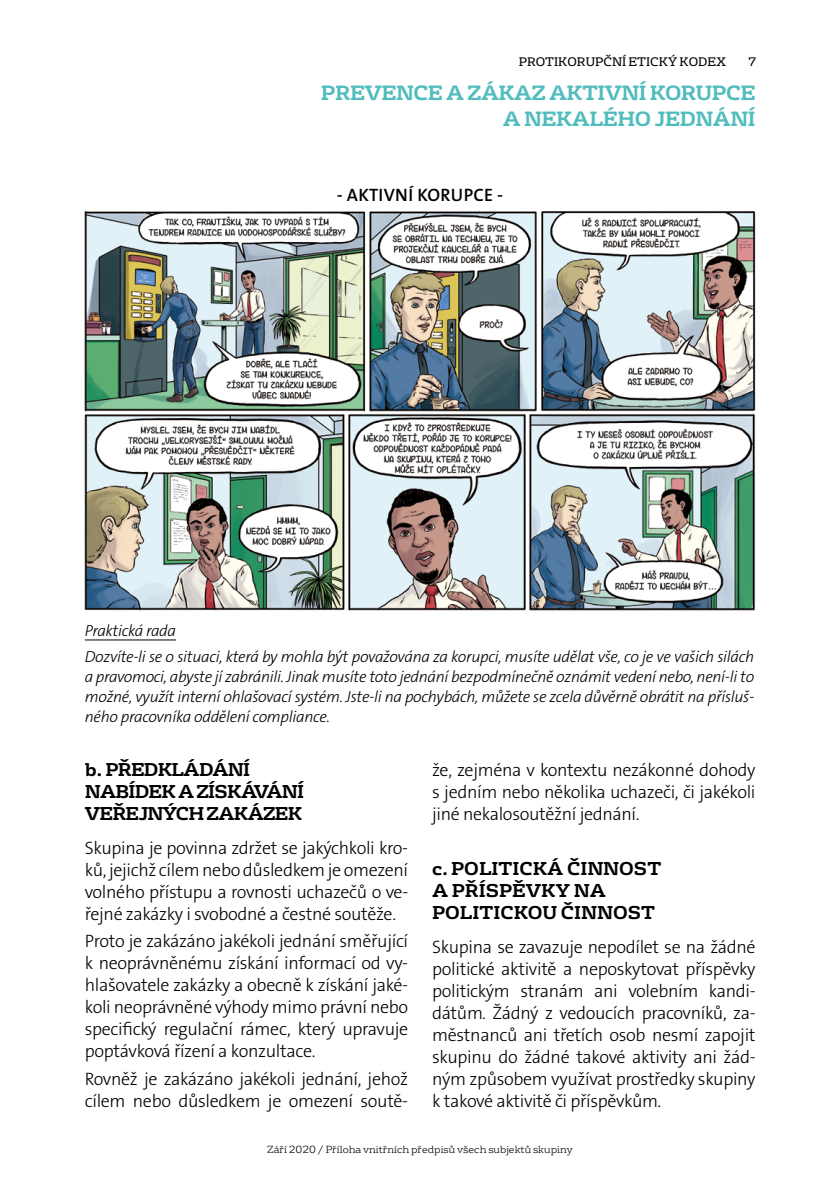
<style>
.page{position:relative;width:840px;height:1191px;background:#fff}
.page>*{position:absolute;margin:0;border:0;box-sizing:border-box;transform-origin:0 0}
.t1{font:700 20px/26px "FS Rufus";letter-spacing:-.02em;color:#50bcbd;text-align:right}
.t2{font:18px/22px "The Sans Veolia W3 Lig";letter-spacing:-.02em;color:#000;text-align:justify}
.t3{font:700 18px/22px "FS Rufus";color:#000}
.t4{font:700 18px/22px "FS Rufus";letter-spacing:-.025em;color:#000}
.t5{font:18px "The Sans Veolia W6 Se Bld";letter-spacing:.015em;color:#000}
.t6{font:16px/20px "The Sans Veolia W3 Lig It";letter-spacing:-.02em;color:#000}
.t7{font:12px "FS Rufus";color:#000}
.t8{font:300 10px "FS Rufus";color:#000}
</style>
<div class="page">
<img style="left:84px;top:211px;width:672px;height:400px">
<hr style="left:85px;top:639px;width:91px;height:1px;background:#000">
<p class="t7" style="left:518px;top:52px;width:209px">PROTIKORUPČNÍ ETICKÝ KODEX</p>
<p class="t7" style="left:748px;top:52px;width:9px">7</p>
<p class="t1" style="left:321px;top:80px;width:436px">PREVENCE A ZÁKAZ AKTIVNÍ KORUPCE<br>A NEKALÉHO JEDNÁNÍ</p>
<p class="t5" style="left:336px;top:183px;width:168px">- AKTIVNÍ KORUPCE -</p>
<p class="t6" style="left:85px;top:618px;width:670px;line-height:25.6px">Praktická rada<br>Dozvíte-li se o situaci, která by mohla být považována za korupci, musíte udělat vše, co je ve vašich silách</p>
<p class="t6" style="left:85px;top:667px;width:670px;text-align:justify">a pravomoci, abyste jí zabránili. Jinak musíte toto jednání bezpodmínečně oznámit vedení nebo, není-li to možné, využít interní ohlašovací systém. Jste-li na pochybách, můžete se zcela důvěrně obrátit na přísluš&shy;ného pracovníka oddělení compliance.</p>
<p class="t4" style="left:85px;top:759px;width:221px">b. PŘEDKLÁDÁNÍ<br>NABÍDEK A ZÍSKÁVÁNÍ<br>VEŘEJNÝCH ZAKÁZEK</p>
<p class="t2" style="left:85px;top:836px;width:325px">Skupina je povinna zdržet se jakýchkoli kro&shy;ků, jejichž cílem nebo důsledkem je omezení volného přístupu a rovnosti uchazečů o ve&shy;řejné zakázky i svobodné a čestné soutěže.</p>
<p class="t2" style="left:85px;top:930px;width:325px">Proto je zakázáno jakékoli jednání směřující k neoprávněnému získání informací od vy&shy;hlašovatele zakázky a obecně k získání jaké&shy;koli neoprávněné výhody mimo právní nebo specifický regulační rámec, který upravuje poptávková řízení a konzultace.</p>
<p class="t2" style="left:85px;top:1068px;width:325px">Rovněž je zakázáno jakékoli jednání, jehož cílem nebo důsledkem je omezení soutě-</p>
<p class="t2" style="left:432px;top:759px;width:325px">že, zejména v kontextu nezákonné dohody s jedním nebo několika uchazeči, či jakékoli jiné nekalosoutěžní jednání.</p>
<p class="t3" style="left:432px;top:858px;width:230px">c. POLITICKÁ ČINNOST<br>A PŘÍSPĚVKY NA<br>POLITICKOU ČINNOST</p>
<p class="t2" style="left:432px;top:935px;width:325px">Skupina se zavazuje nepodílet se na žádné politické aktivitě a neposkytovat příspěvky politickým stranám ani volebním kandi&shy;dátům. Žádný z vedoucích pracovníků, za&shy;městnanců ani třetích osob nesmí zapojit skupinu do žádné takové aktivity ani žád&shy;ným způsobem využívat prostředky skupiny k takové aktivitě či příspěvkům.</p>
<p class="t8" style="left:267px;top:1141px;width:307px">Září 2020 / Příloha vnitřních předpisů všech subjektů skupiny</p>
</div>
